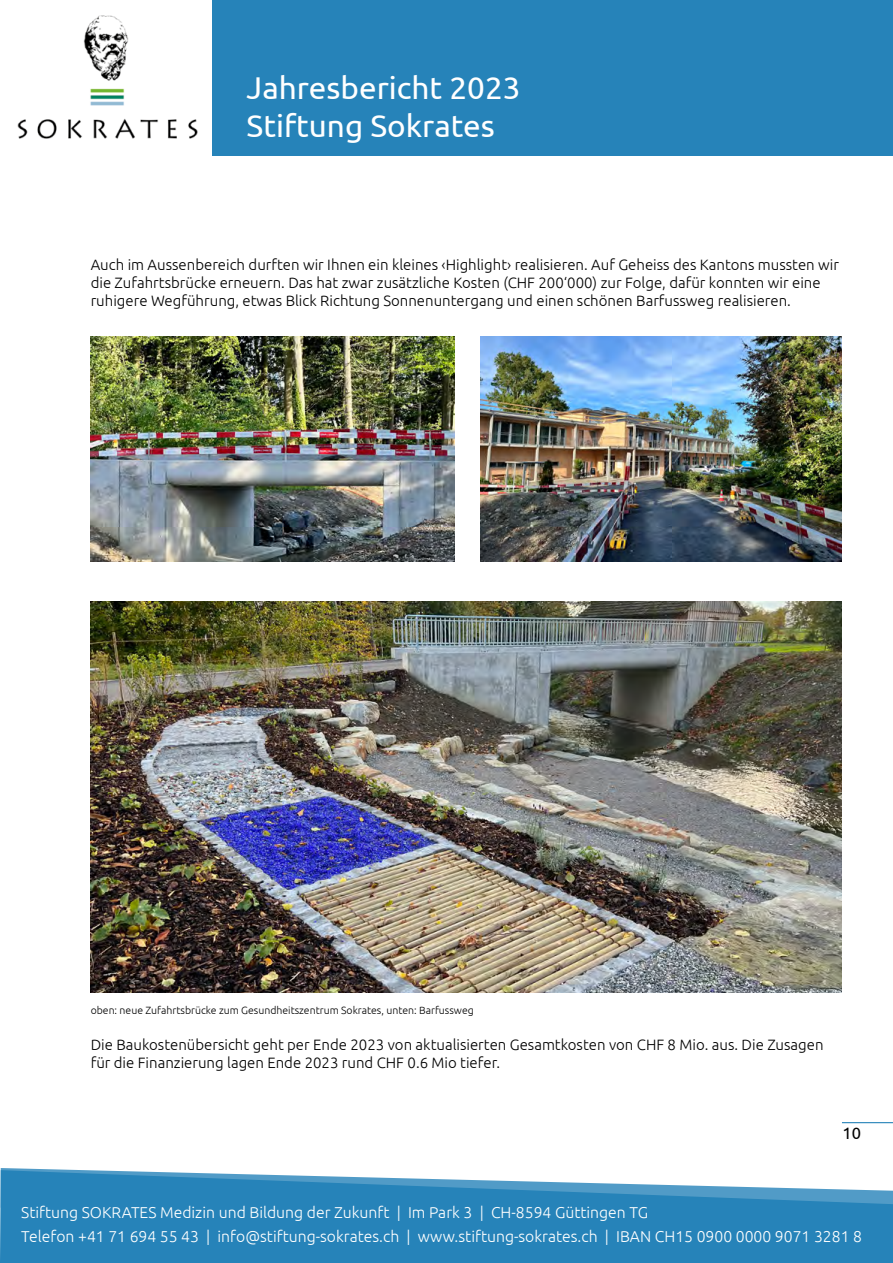
<style>
.page{position:relative;width:893px;height:1263px;background:#fff}
.page>*{position:absolute;margin:0;border:0;box-sizing:border-box;transform-origin:0 0}
.t1{font:31.5px/37.8px "Ubuntu";color:#fff}
.t2{font:16.5px "Ubuntu";color:#000}
.t3{font:300 15.75px/24px "Ubuntu";color:#fff}
.t4{font:300 15px/18px "Ubuntu";color:#000}
.t5{font:300 10.5px "Ubuntu";color:#000}
</style>
<div class="page">
<div style="left:0;top:1170px;width:892px;height:93px;background:#2683b9"></div>
<svg style="left:1px;top:1168px;width:891px;height:57px;fill:#2683b9"></svg>
<hr style="left:842px;top:1122px;width:51px;height:1px;background:#2683b9">
<img style="left:17px;top:15px;width:181px;height:124px">
<div style="left:213px;top:0;width:680px;height:155px;background:#2683b9"></div>
<svg style="left:892px;top:1190px;width:1px;height:73px"></svg>
<img style="left:91px;top:602px;width:751px;height:391px">
<img style="left:91px;top:336px;width:363px;height:226px">
<img style="left:480px;top:336px;width:362px;height:226px">
<h1 class="t1" style="left:247px;top:68px;width:275px">Jahresbericht 2023<br>Stiftung Sokrates</h1>
<p class="t4" style="left:91px;top:255px;width:750px">Auch im Aussenbereich durften wir Ihnen ein kleines ‹Highlight› realisieren. Auf Geheiss des Kantons mussten wir die Zufahrtsbrücke erneuern. Das hat zwar zusätzliche Kosten (CHF 200‘000) zur Folge, dafür konnten wir eine ruhigere Wegführung, etwas Blick Richtung Sonnenuntergang und einen schönen Barfussweg realisieren.</p>
<p class="t5" style="left:91px;top:1004px;width:385px">oben: neue Zufahrtsbrücke zum Gesundheitszentrum Sokrates, unten: Barfussweg</p>
<p class="t4" style="left:91px;top:1035px;width:734px">Die Baukostenübersicht geht per Ende 2023 von aktualisierten Gesamtkosten von CHF 8 Mio. aus. Die Zusagen für die Finanzierung lagen Ende 2023 rund CHF 0.6 Mio tiefer.</p>
<p class="t2" style="left:842px;top:1123px;width:20px">10</p>
<p class="t3" style="left:21px;top:1200px;width:842px">Stiftung SOKRATES Medizin und Bildung der Zukunft | Im Park 3 | CH-8594 Güttingen TG<br>Telefon +41 71 694 55 43 | info@stiftung-sokrates.ch | www.stiftung-sokrates.ch | IBAN CH15 0900 0000 9071 3281 8</p>
</div>
